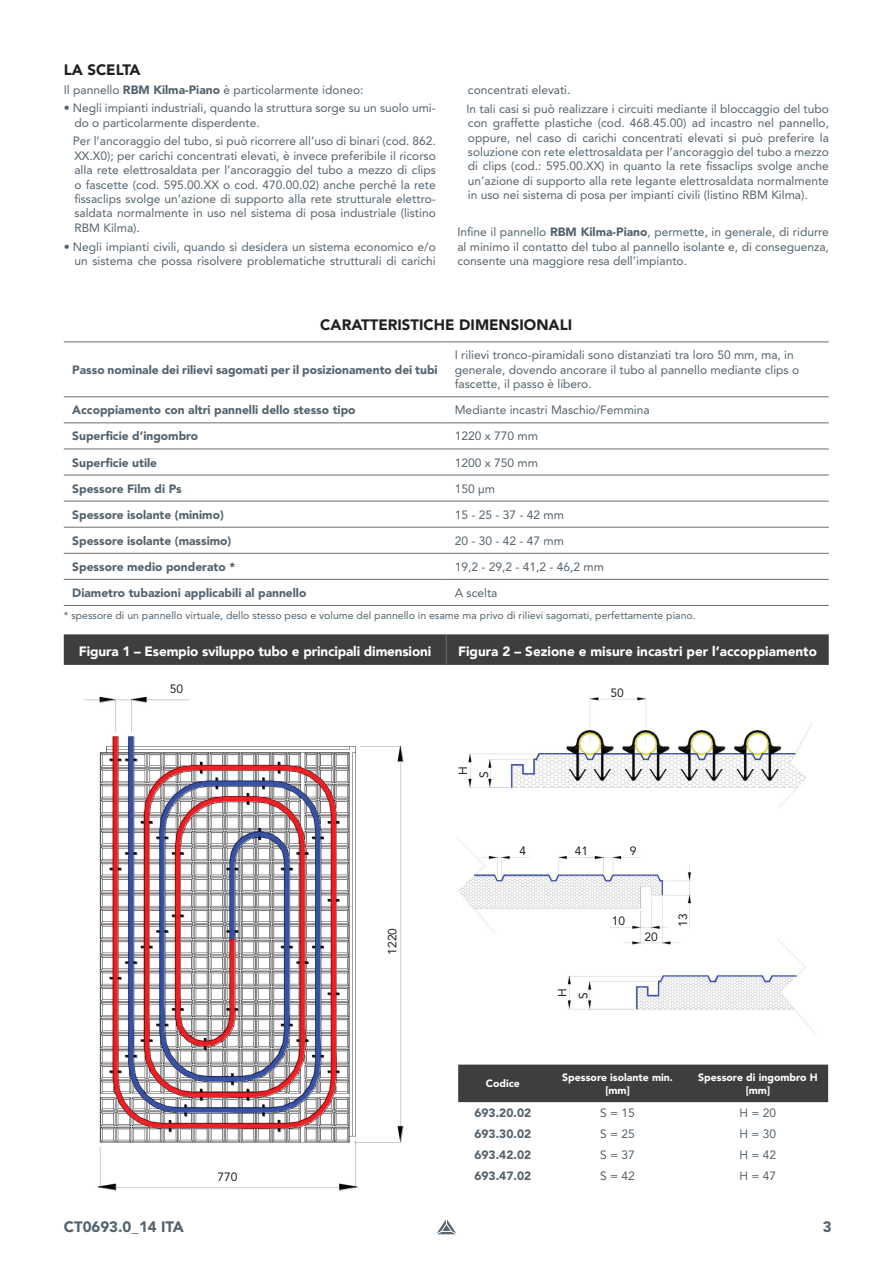
<style>
.page{position:relative;width:893px;height:1263px;background:#fff}
.page>*{position:absolute;margin:0;border:0;box-sizing:border-box;transform-origin:0 0}
.t1{font:900 15px "Avenir LT Pro";color:#231f20}
.t2{font:900 15px "Avenir LT Pro";color:#54626c}
.t3{font:900 13.5px "Avenir";letter-spacing:-.01em;color:#fff}
.t4{font:12px/14.4px "Avenir LT Pro";color:#54626c}
.t5{font:900 12px "Avenir LT Pro";color:#54626c}
.t6{font:12px "Avenir LT Pro";color:#231f20}
.t7{font:10.5px "Avenir LT Pro";color:#54626c}
.t8{font:900 10.5px/12.6px "Avenir LT Pro";color:#fff;text-align:center}
.s1{font-weight:900}
</style>
<div class="page">
<svg style="left:437px;top:1219px;width:19px;height:15px"></svg>
<img style="left:457px;top:697px;width:358px;height:336px">
<img style="left:84px;top:696px;width:320px;height:495px">
<div style="left:203px;top:1168px;width:49px;height:15px;background:#fff"></div>
<div style="left:64px;top:634px;width:765px;height:31px;background:#3e3e3f"></div>
<hr style="left:446px;top:634px;width:1px;height:31px;background:#6c6d70">
<div style="left:458px;top:1064px;width:370px;height:38px;background:#3e3e3f"></div>
<hr style="left:64px;top:342px;width:382px;height:1px;background:#6c6d70">
<hr style="left:446px;top:342px;width:383px;height:1px;background:#6c6d70">
<hr style="left:64px;top:396px;width:382px;height:1px;background:#6c6d70">
<hr style="left:446px;top:396px;width:383px;height:1px;background:#6c6d70">
<hr style="left:64px;top:423px;width:382px;height:1px;background:#6c6d70">
<hr style="left:446px;top:423px;width:383px;height:1px;background:#6c6d70">
<hr style="left:64px;top:449px;width:382px;height:1px;background:#6c6d70">
<hr style="left:446px;top:449px;width:383px;height:1px;background:#6c6d70">
<hr style="left:64px;top:475px;width:382px;height:1px;background:#6c6d70">
<hr style="left:446px;top:475px;width:383px;height:1px;background:#6c6d70">
<hr style="left:64px;top:501px;width:382px;height:1px;background:#6c6d70">
<hr style="left:446px;top:501px;width:383px;height:1px;background:#6c6d70">
<hr style="left:64px;top:527px;width:382px;height:1px;background:#6c6d70">
<hr style="left:446px;top:527px;width:383px;height:1px;background:#6c6d70">
<hr style="left:64px;top:553px;width:382px;height:1px;background:#6c6d70">
<hr style="left:446px;top:553px;width:383px;height:1px;background:#6c6d70">
<hr style="left:64px;top:579px;width:382px;height:1px;background:#6c6d70">
<hr style="left:446px;top:579px;width:383px;height:1px;background:#6c6d70">
<hr style="left:64px;top:605px;width:382px;height:1px;background:#6c6d70">
<hr style="left:446px;top:605px;width:383px;height:1px;background:#6c6d70">
<div style="left:378px;top:922px;width:19px;height:55px;background:#fff"></div>
<p class="t1" style="left:64px;top:61px;width:78px">LA SCELTA</p>
<p class="t4" style="left:64px;top:82px;width:301px">Il pannello <span class="s1">RBM Kilma-Piano</span> è particolarmente idoneo:</p>
<p class="t4" style="left:74px;top:101px;width:363px;text-indent:-11px">• Negli impianti industriali, quando la struttura sorge su un suolo umi&shy;do o particolarmente disperdente.</p>
<p class="t4" style="left:73px;top:134px;width:365px;text-align:justify">Per l’ancoraggio del tubo, si può ricorrere all’uso di binari (cod. 862.<br>XX.X0); per carichi concentrati elevati, è invece preferibile il ricorso alla rete elettrosaldata per l’ancoraggio del tubo a mezzo di clips o fascette (cod. 595.00.XX o cod. 470.00.02) anche perché la rete fissaclips svolge un’azione di supporto alla rete strutturale elettro&shy;saldata normalmente in uso nel sistema di posa industriale (listino RBM Kilma).</p>
<p class="t4" style="left:64px;top:239px;width:374px;text-align:right">• Negli impianti civili, quando si desidera un sistema economico e/o un sistema che possa risolvere problematiche strutturali di carichi</p>
<p class="t4" style="left:466px;top:81px;width:364px;line-height:18.6px">concentrati elevati.<br>In tali casi si può realizzare i circuiti mediante il bloccaggio del tubo</p>
<p class="t4" style="left:468px;top:116px;width:362px;text-align:justify">con graffette plastiche (cod. 468.45.00) ad incastro nel pannello, oppure, nel caso di carichi concentrati elevati si può preferire la soluzione con rete elettrosaldata per l’ancoraggio del tubo a mezzo di clips (cod.: 595.00.XX) in quanto la rete fissaclips svolge anche un’azione di supporto alla rete legante elettrosaldata normalmente in uso nei sistema di posa per impianti civili (listino RBM Kilma).</p>
<p class="t4" style="left:457px;top:225px;width:373px;text-align:justify">Infine il pannello <span class="s1">RBM Kilma-Piano</span>, permette, in generale, di ridurre al minimo il contatto del tubo al pannello isolante e, di conseguenza, consente una maggiore resa dell’impianto.</p>
<p class="t1" style="left:320px;top:316px;width:253px">CARATTERISTICHE DIMENSIONALI</p>
<p class="t5" style="left:72px;top:362px;width:367px">Passo nominale dei rilievi sagomati per il posizionamento dei tubi</p>
<p class="t4" style="left:455px;top:348px;width:346px">I rilievi tronco-piramidali sono distanziati tra loro 50 mm, ma, in generale, dovendo ancorare il tubo al pannello mediante clips o fascette, il passo è libero.</p>
<p class="t5" style="left:72px;top:403px;width:285px">Accoppiamento con altri pannelli dello stesso tipo</p>
<p class="t4" style="left:455px;top:403px;width:196px">Mediante incastri Maschio/Femmina</p>
<p class="t5" style="left:72px;top:429px;width:127px">Superficie d’ingombro</p>
<p class="t4" style="left:455px;top:429px;width:85px">1220 x 770 mm</p>
<p class="t5" style="left:72px;top:455px;width:86px">Superficie utile</p>
<p class="t4" style="left:455px;top:455px;width:85px">1200 x 750 mm</p>
<p class="t5" style="left:72px;top:481px;width:111px">Spessore Film di Ps</p>
<p class="t4" style="left:455px;top:481px;width:42px">150 μm</p>
<p class="t5" style="left:72px;top:507px;width:153px">Spessore isolante (minimo)</p>
<p class="t4" style="left:455px;top:507px;width:111px">15 - 25 - 37 - 42 mm</p>
<p class="t5" style="left:72px;top:533px;width:161px">Spessore isolante (massimo)</p>
<p class="t4" style="left:455px;top:533px;width:111px">20 - 30 - 42 - 47 mm</p>
<p class="t5" style="left:72px;top:559px;width:164px">Spessore medio ponderato *</p>
<p class="t4" style="left:455px;top:559px;width:151px">19,2 - 29,2 - 41,2 - 46,2 mm</p>
<p class="t5" style="left:72px;top:585px;width:236px">Diametro tubazioni applicabili al pannello</p>
<p class="t4" style="left:455px;top:585px;width:44px">A scelta</p>
<p class="t7" style="left:64px;top:609px;width:633px">* spessore di un pannello virtuale, dello stesso peso e volume del pannello in esame ma privo di rilievi sagomati, perfettamente piano.</p>
<p class="t3" style="left:79px;top:640px;width:354px">Figura 1 – Esempio sviluppo tubo e principali dimensioni</p>
<p class="t3" style="left:458px;top:640px;width:360px">Figura 2 – Sezione e misure incastri per l’accoppiamento</p>
<p class="t6" style="left:170px;top:682px;width:15px">50</p>
<p class="t2" style="left:64px;top:1218px;width:122px">CT0693.0_14 ITA</p>
<p class="t6" style="left:217px;top:1169px;width:22px">770</p>
<p class="t6" style="left:385px;top:955px;width:28px;rotate:-90deg">1220</p>
<p class="t6" style="left:456px;top:775px;width:10px;rotate:-90deg">H</p>
<p class="t6" style="left:477px;top:777px;width:8px;rotate:-90deg">S</p>
<p class="t6" style="left:610px;top:685px;width:15px">50</p>
<p class="t6" style="left:520px;top:843px;width:8px">4</p>
<p class="t6" style="left:575px;top:843px;width:15px">41</p>
<p class="t6" style="left:630px;top:843px;width:8px">9</p>
<p class="t6" style="left:555px;top:997px;width:10px;rotate:-90deg">H</p>
<p class="t6" style="left:576px;top:999px;width:8px;rotate:-90deg">S</p>
<p class="t6" style="left:612px;top:913px;width:15px">10</p>
<p class="t6" style="left:676px;top:927px;width:15px;rotate:-90deg">13</p>
<p class="t6" style="left:644px;top:929px;width:15px">20</p>
<p class="t8" style="left:486px;top:1077px;width:36px">Codice</p>
<p class="t8" style="left:562px;top:1071px;width:112px">Spessore isolante min. [mm]</p>
<p class="t8" style="left:698px;top:1071px;width:121px">Spessore di ingombro H [mm]</p>
<p class="t5" style="left:474px;top:1106px;width:58px">693.20.02</p>
<p class="t4" style="left:600px;top:1106px;width:36px">S = 15</p>
<p class="t4" style="left:740px;top:1106px;width:38px">H = 20</p>
<p class="t5" style="left:474px;top:1127px;width:58px">693.30.02</p>
<p class="t4" style="left:600px;top:1127px;width:36px">S = 25</p>
<p class="t4" style="left:740px;top:1127px;width:38px">H = 30</p>
<p class="t5" style="left:474px;top:1148px;width:58px">693.42.02</p>
<p class="t4" style="left:600px;top:1148px;width:36px">S = 37</p>
<p class="t4" style="left:740px;top:1148px;width:38px">H = 42</p>
<p class="t5" style="left:474px;top:1169px;width:58px">693.47.02</p>
<p class="t4" style="left:600px;top:1169px;width:36px">S = 42</p>
<p class="t4" style="left:740px;top:1169px;width:38px">H = 47</p>
<p class="t2" style="left:823px;top:1218px;width:10px">3</p>
</div>
